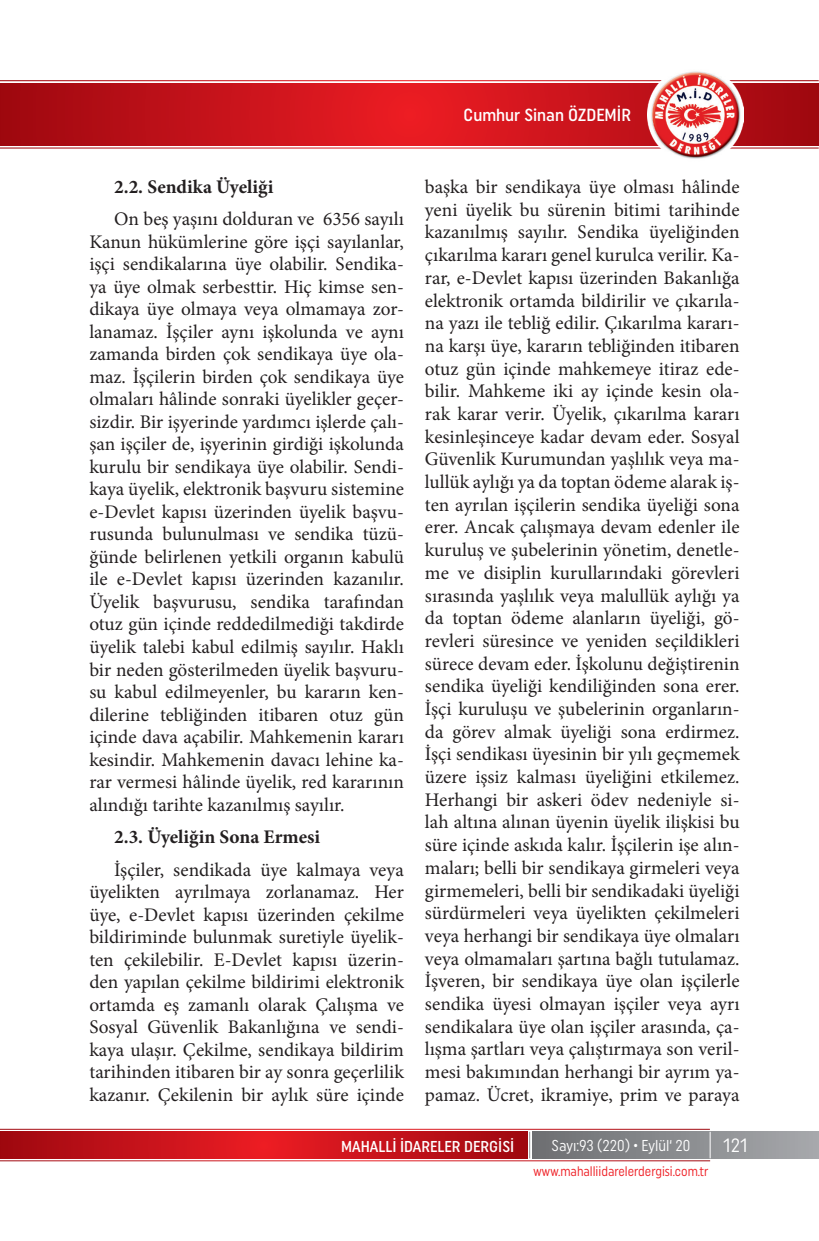
<style>
.page{position:relative;width:819px;height:1241px;background:#fff}
.page>*{position:absolute;margin:0;border:0;box-sizing:border-box;transform-origin:0 0}
.t1{font:19.25px/22.8px "Minion Pro";color:#231f20;text-align:justify}
.t2{font:700 19.25px "Minion Pro";color:#231f20}
.t3{font:19.25px "Uniform Condensed";color:#fff}
.t4{font:500 17.5px "Uniform Condensed";color:#fff}
.t5{font:500 15.75px "Uniform Condensed";color:#fff}
.t6{font:15.75px "Uniform Condensed";color:#fff;scale:.95 1}
.t7{font:13.83px "Uniform Condensed";color:#ee1d23;scale:.92 1}
</style>
<div class="page">
<svg style="left:1px;top:83px;width:818px;height:62px;background:#c6121a"></svg>
<img style="left:647px;top:71px;width:96px;height:88px">
<div style="left:532px;top:1131px;width:287px;height:27px;background:linear-gradient(to right,#6d6f71,#a8a9ad)"></div>
<svg style="left:0;top:1131px;width:527px;height:27px;background:#c41219"></svg>
<svg style="left:529px;top:1131px;width:1px;height:27px"></svg>
<svg style="left:709px;top:1131px;width:1px;height:27px"></svg>
<svg style="left:0;top:80px;width:1px;height:69px"></svg>
<p class="t4" style="left:463px;top:105px;width:169px">Cumhur Sinan ÖZDEMİR</p>
<p class="t2" style="left:114px;top:173px;width:161px">2.2. Sendika Üyeliği</p>
<p class="t1" style="left:89px;top:208px;width:316px;text-indent:25px">On beş yaşını dolduran ve 6356 sayılı Kanun hükümlerine göre işçi sayılanlar, işçi sendikalarına üye olabilir. Sendika&shy;ya üye olmak serbesttir. Hiç kimse sen&shy;dikaya üye olmaya veya olmamaya zor&shy;lanamaz. İşçiler aynı işkolunda ve aynı zamanda birden çok sendikaya üye ola&shy;maz. İşçilerin birden çok sendikaya üye olmaları hâlinde sonraki üyelikler geçer&shy;sizdir. Bir işyerinde yardımcı işlerde çalı&shy;şan işçiler de, işyerinin girdiği işkolunda kurulu bir sendikaya üye olabilir. Sendi&shy;kaya üyelik, elektronik başvuru sistemine e-Devlet kapısı üzerinden üyelik başvu&shy;rusunda bulunulması ve sendika tüzü&shy;ğünde belirlenen yetkili organın kabulü ile e-Devlet kapısı üzerinden kazanılır.<br>Üyelik başvurusu, sendika tarafından otuz gün içinde reddedilmediği takdirde üyelik talebi kabul edilmiş sayılır. Haklı bir neden gösterilmeden üyelik başvuru&shy;su kabul edilmeyenler, bu kararın ken&shy;dilerine tebliğinden itibaren otuz gün içinde dava açabilir. Mahkemenin kararı kesindir. Mahkemenin davacı lehine ka&shy;rar vermesi hâlinde üyelik, red kararının alındığı tarihte kazanılmış sayılır.</p>
<p class="t2" style="left:114px;top:823px;width:207px">2.3. Üyeliğin Sona Ermesi</p>
<p class="t1" style="left:89px;top:858px;width:316px;text-indent:25px">İşçiler, sendikada üye kalmaya veya üyelikten ayrılmaya zorlanamaz. Her üye, e-Devlet kapısı üzerinden çekilme bildiriminde bulunmak suretiyle üyelik&shy;ten çekilebilir. E-Devlet kapısı üzerin&shy;den yapılan çekilme bildirimi elektronik ortamda eş zamanlı olarak Çalışma ve Sosyal Güvenlik Bakanlığına ve sendi&shy;kaya ulaşır. Çekilme, sendikaya bildirim tarihinden itibaren bir ay sonra geçerlilik kazanır. Çekilenin bir aylık süre içinde</p>
<p class="t1" style="left:425px;top:175px;width:316px">başka bir sendikaya üye olması hâlinde yeni üyelik bu sürenin bitimi tarihinde kazanılmış sayılır. Sendika üyeliğinden çıkarılma kararı genel kurulca verilir. Ka&shy;rar, e-Devlet kapısı üzerinden Bakanlığa elektronik ortamda bildirilir ve çıkarıla&shy;na yazı ile tebliğ edilir. Çıkarılma kararı&shy;na karşı üye, kararın tebliğinden itibaren otuz gün içinde mahkemeye itiraz ede&shy;bilir. Mahkeme iki ay içinde kesin ola&shy;rak karar verir. Üyelik, çıkarılma kararı kesinleşinceye kadar devam eder. Sosyal Güvenlik Kurumundan yaşlılık veya ma&shy;lullük aylığı ya da toptan ödeme alarak iş&shy;ten ayrılan işçilerin sendika üyeliği sona erer. Ancak çalışmaya devam edenler ile kuruluş ve şubelerinin yönetim, denetle&shy;me ve disiplin kurullarındaki görevleri sırasında yaşlılık veya malullük aylığı ya da toptan ödeme alanların üyeliği, gö&shy;revleri süresince ve yeniden seçildikleri sürece devam eder. İşkolunu değiştirenin sendika üyeliği kendiliğinden sona erer.<br>İşçi kuruluşu ve şubelerinin organların&shy;da görev almak üyeliği sona erdirmez.<br>İşçi sendikası üyesinin bir yılı geçmemek üzere işsiz kalması üyeliğini etkilemez.<br>Herhangi bir askeri ödev nedeniyle si&shy;lah altına alınan üyenin üyelik ilişkisi bu süre içinde askıda kalır. İşçilerin işe alın&shy;maları; belli bir sendikaya girmeleri veya girmemeleri, belli bir sendikadaki üyeliği sürdürmeleri veya üyelikten çekilmeleri veya herhangi bir sendikaya üye olmaları veya olmamaları şartına bağlı tutulamaz.<br>İşveren, bir sendikaya üye olan işçilerle sendika üyesi olmayan işçiler veya ayrı sendikalara üye olan işçiler arasında, ça&shy;lışma şartları veya çalıştırmaya son veril&shy;mesi bakımından herhangi bir ayrım ya&shy;pamaz. Ücret, ikramiye, prim ve paraya</p>
<p class="t5" style="left:341px;top:1136px;width:175px">MAHALLİ İDARELER DERGİSİ</p>
<p class="t6" style="left:551px;top:1136px;width:148px">Sayı:93 (220) • Eylül‘ 20</p>
<p class="t3" style="left:723px;top:1133px;width:26px">121</p>
<p class="t7" style="left:533px;top:1162px;width:192px">www.mahalliidarelerdergisi.com.tr</p>
</div>
